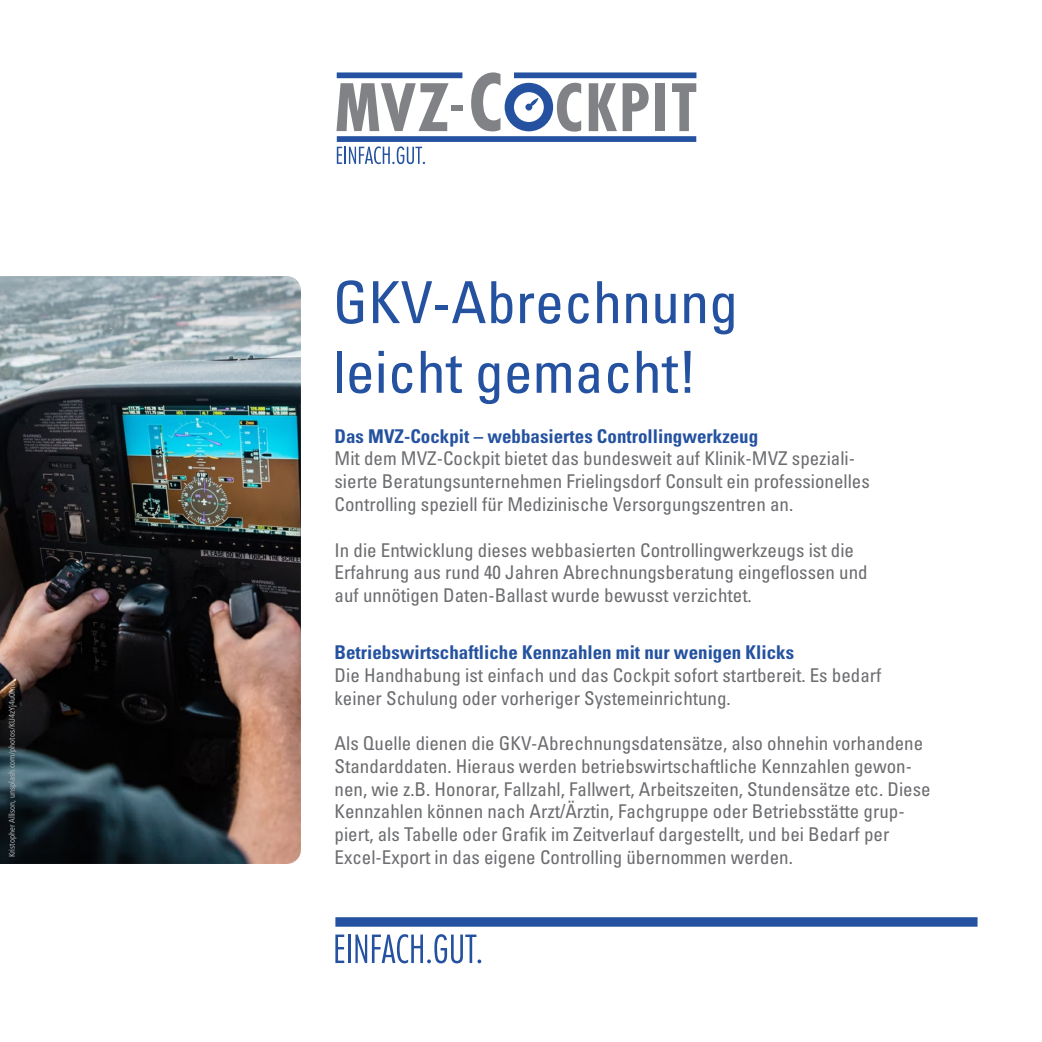
<style>
.page{position:relative;width:1042px;height:1042px;background:#fff}
.page>*{position:absolute;margin:0;border:0;box-sizing:border-box;transform-origin:0 0}
.t1{font:condensed 58.1px/69.6px "Univers LT Pro";color:#2452a0}
.t2{font:condensed 18.9px/22.8px "Univers LT Pro";color:#6c6d70}
.t3{font:700 condensed 18.9px "Univers LT Pro";color:#2452a0}
.t4{font:condensed 8.22px "Frutiger Neue LT Pro";color:#bcbdc0}
.s1{font-family:"Minion Pro";font-stretch:normal}
</style>
<div class="page">
<div style="left:451px;top:106px;width:11px;height:5px;background:#808285"></div>
<svg style="left:471px;top:72px;width:29px;height:59px"></svg>
<svg style="left:557px;top:83px;width:24px;height:49px"></svg>
<svg style="left:589px;top:83px;width:59px;height:48px"></svg>
<div style="left:655px;top:83px;width:10px;height:48px;background:#808285"></div>
<svg style="left:672px;top:83px;width:24px;height:48px"></svg>
<div style="left:337px;top:136px;width:359px;height:6px;background:#2452a0"></div>
<div style="left:514px;top:72px;width:182px;height:6px;background:#2452a0"></div>
<div style="left:337px;top:72px;width:125px;height:6px;background:#2452a0"></div>
<div style="left:505px;top:83px;width:48px;height:48px;border:9px solid #2452a0;border-radius:50%"></div>
<div style="left:525px;top:104px;width:7px;height:6px;border:2px solid #2452a0;border-radius:50%"></div>
<svg style="left:526px;top:98px;width:12px;height:11px"></svg>
<svg style="left:336px;top:83px;width:112px;height:48px"></svg>
<svg style="left:337px;top:146px;width:88px;height:18px"></svg>
<div style="left:335px;top:917px;width:642px;height:9px;background:#2452a0"></div>
<svg style="left:335px;top:934px;width:9px;height:29px"></svg>
<hr style="left:348px;top:934px;width:3px;height:29px;background:#2452a0">
<svg style="left:355px;top:934px;width:126px;height:29px"></svg>
<img style="left:0;top:276px;width:301px;height:588px">
<p class="t4" style="left:7px;top:857px;width:176px;rotate:-90deg">Kristopher Allison, unsplash.com/photos/KU4zYj4u0mo</p>
<h1 class="t1" style="left:333px;top:266px;width:407px">GKV-Abrechnung leicht gemacht!</h1>
<p class="t3" style="left:334px;top:424px;width:425px">Das MVZ-Cockpit – webbasiertes Controllingwerkzeug</p>
<p class="t2" style="left:334px;top:447px;width:537px">Mit dem MVZ-Cockpit bietet das bundesweit auf Klinik-MVZ speziali&shy;sierte Beratungsunternehmen Frielingsdorf Consult ein professionelles<br>Controlling speziell für Medizinische Versorgungszentren an.</p>
<p class="t2" style="left:334px;top:538px;width:535px">In die Entwicklung dieses webbasierten Controllingwerkzeugs ist die<br>Erfahrung aus rund 40 Jahren Abrechnungsberatung eingeflossen und auf unnötigen Daten-Ballast wurde bewusst verzichtet<span class="s1">.</span></p>
<p class="t3" style="left:334px;top:640px;width:461px">Betriebswirtschaftliche Kennzahlen mit nur wenigen Klicks</p>
<p class="t2" style="left:334px;top:663px;width:548px">Die Handhabung ist einfach und das Cockpit sofort startbereit. Es bedarf keiner Schulung oder vorheriger Systemeinrichtung.</p>
<p class="t2" style="left:334px;top:731px;width:597px">Als Quelle dienen die GKV-Abrechnungsdatensätze, also ohnehin vorhandene Standarddaten. Hieraus werden betriebswirtschaftliche Kennzahlen gewon&shy;nen, wie z.B. Honorar, Fallzahl, Fallwert, Arbeitszeiten, Stundensätze etc. Diese Kennzahlen können nach Arzt/Ärztin, Fachgruppe oder Betriebsstätte grup&shy;piert, als Tabelle oder Grafik im Zeitverlauf dargestellt, und bei Bedarf per Excel-Export in das eigene Controlling übernommen werden.</p>
</div>
